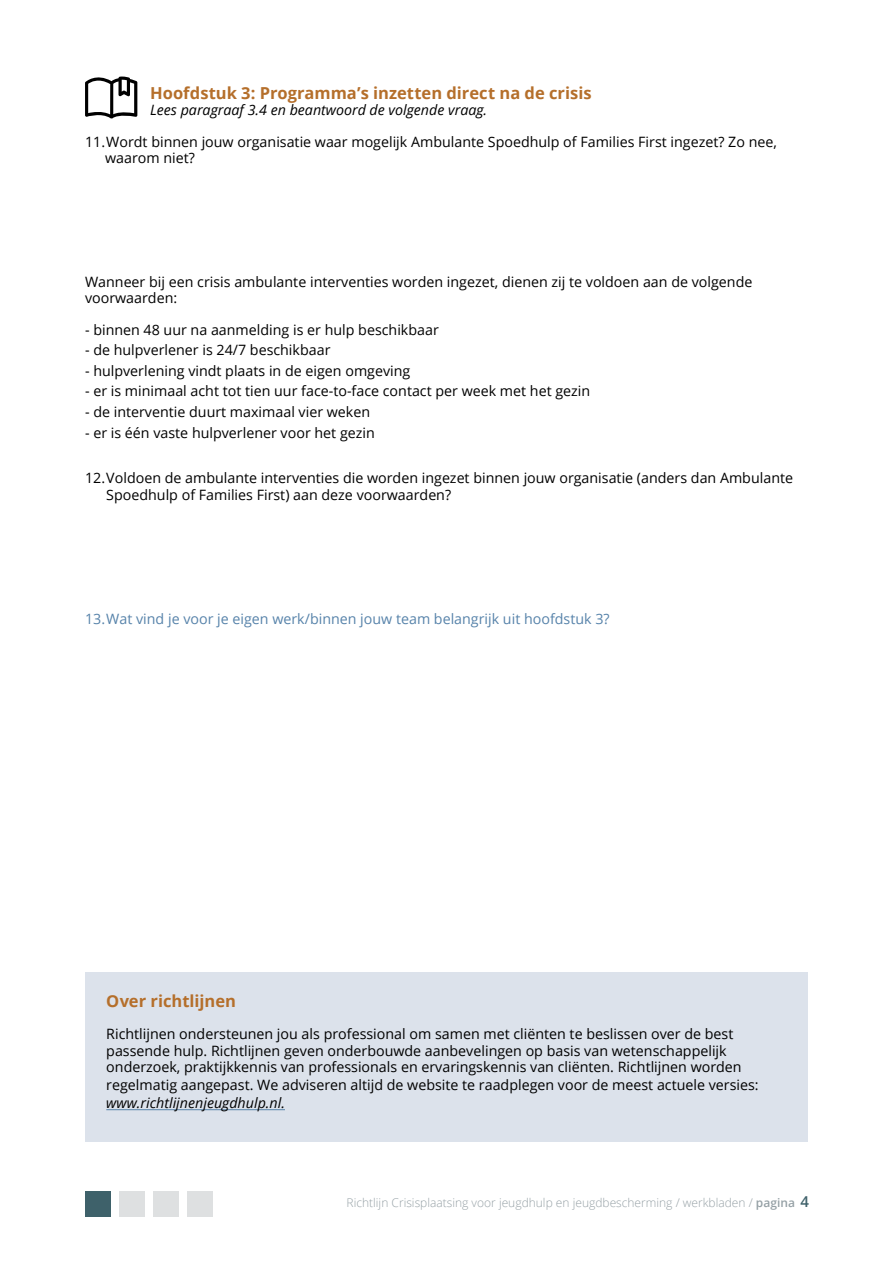
<style>
.page{position:relative;width:893px;height:1263px;background:#fff}
.page>*{position:absolute;margin:0;border:0;box-sizing:border-box;transform-origin:0 0}
.t1{font:700 16.5px "Open Sans";color:#b56f2b}
.t2{font:14.25px/16.4px "Open Sans";color:#000}
.t3{font:italic 14.25px "Open Sans";color:#000}
.t4{font:14.25px "Open Sans";color:#5783aa}
.t5{font:300 12px "Open Sans";color:#96a1a6}
.s1{font-weight:600}
.s2{font-weight:600;font-size:15px;color:#3e616a}
</style>
<div class="page">
<div style="left:85px;top:1191px;width:26px;height:25px;background:#3e616a"></div>
<div style="left:119px;top:1191px;width:26px;height:25px;background:#dee0e1"></div>
<div style="left:153px;top:1191px;width:26px;height:25px;background:#dee0e1"></div>
<div style="left:187px;top:1191px;width:26px;height:25px;background:#dee0e1"></div>
<svg style="left:85px;top:76px;width:52px;height:42px"></svg>
<div style="left:85px;top:973px;width:723px;height:169px;background:#dce2eb"></div>
<hr style="left:106px;top:1109px;width:179px;height:1px;background:#5783aa">
<p class="t1" style="left:150px;top:81px;width:443px">Hoofdstuk 3: Programma’s inzetten direct na de crisis</p>
<p class="t3" style="left:150px;top:100px;width:339px">Lees paragraaf 3.4 en beantwoord de volgende vraag.</p>
<p class="t2" style="left:105px;top:133px;width:673px;text-indent:-20px">11.Wordt binnen jouw organisatie waar mogelijk Ambulante Spoedhulp of Families First ingezet? Zo nee, waarom niet?</p>
<p class="t2" style="left:85px;top:273px;width:669px">Wanneer bij een crisis ambulante interventies worden ingezet, dienen zij te voldoen aan de volgende voorwaarden:</p>
<p class="t2" style="left:85px;top:321px;width:355px">- binnen 48 uur na aanmelding is er hulp beschikbaar</p>
<p class="t2" style="left:85px;top:341px;width:247px">- de hulpverlener is 24/7 beschikbaar</p>
<p class="t2" style="left:85px;top:362px;width:327px">- hulpverlening vindt plaats in de eigen omgeving</p>
<p class="t2" style="left:85px;top:383px;width:507px">- er is minimaal acht tot tien uur face-to-face contact per week met het gezin</p>
<p class="t2" style="left:85px;top:403px;width:287px">- de interventie duurt maximaal vier weken</p>
<p class="t2" style="left:85px;top:424px;width:291px">- er is één vaste hulpverlener voor het gezin</p>
<p class="t2" style="left:106px;top:469px;width:688px;text-indent:-21px">12.Voldoen de ambulante interventies die worden ingezet binnen jouw organisatie (anders dan Ambulante<br>Spoedhulp of Families First) aan deze voorwaarden?</p>
<p class="t4" style="left:85px;top:608px;width:526px">13.Wat vind je voor je eigen werk/binnen jouw team belangrijk uit hoofdstuk 3?</p>
<p class="t1" style="left:106px;top:989px;width:131px">Over richtlijnen</p>
<p class="t2" style="left:106px;top:1026px;width:637px">Richtlijnen ondersteunen jou als professional om samen met cliënten te beslissen over de best passende hulp. Richtlijnen geven onderbouwde aanbevelingen op basis van wetenschappelijk onderzoek, praktijkkennis van professionals en ervaringskennis van cliënten. Richtlijnen worden</p>
<p class="t2" style="left:106px;top:1076px;width:654px">regelmatig aangepast. We adviseren altijd de website te raadplegen voor de meest actuele versies:</p>
<p class="t3" style="left:106px;top:1093px;width:180px">www.richtlijnenjeugdhulp.nl.</p>
<p class="t5" style="left:347px;top:1194px;width:464px">Richtlijn Crisisplaatsing voor jeugdhulp en jeugdbescherming / werkbladen / <span class="s1">pagina</span> <span class="s2">4</span></p>
</div>
